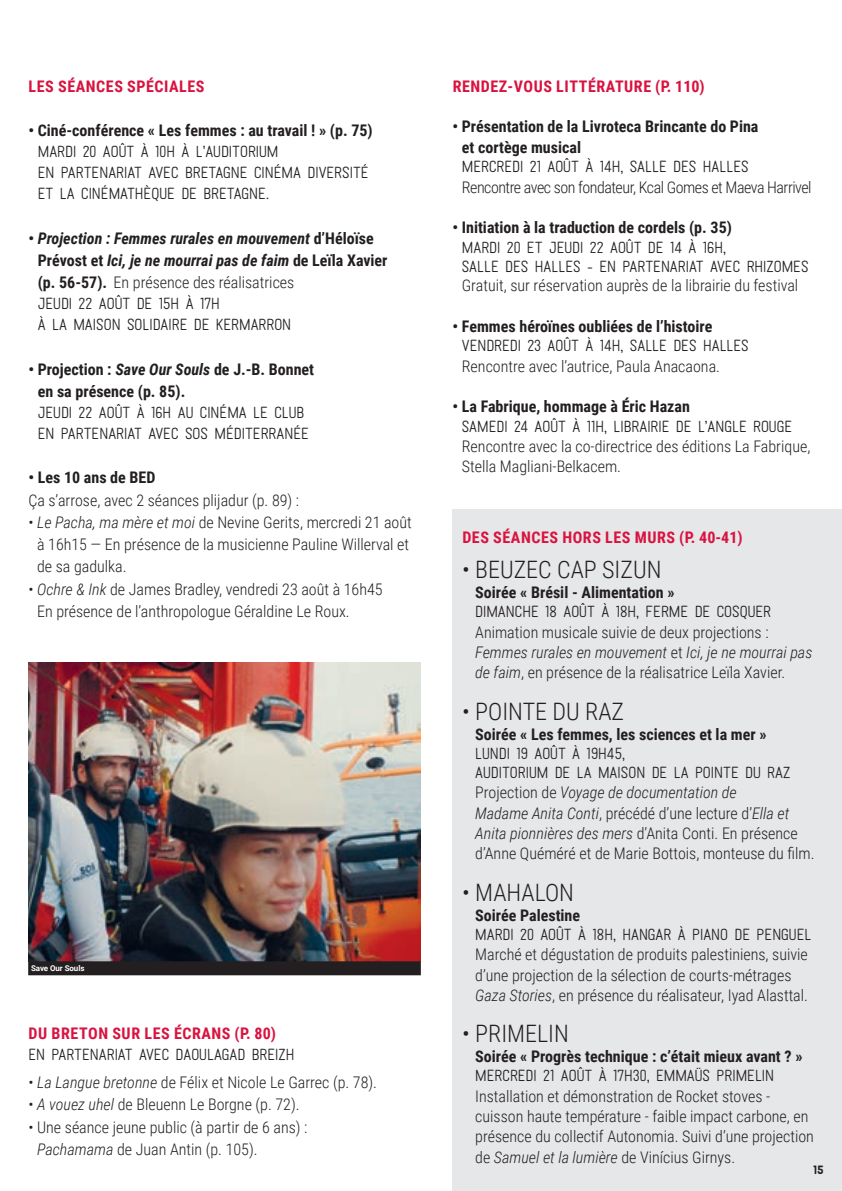
<style>
.page{position:relative;width:842px;height:1191px;background:#fff}
.page>*{position:absolute;margin:0;border:0;box-sizing:border-box;transform-origin:0 0}
.t1{font:300 24px "Roboto Condensed";color:#231f20}
.t2{font:300 16px/20px "Roboto Condensed";color:#231f20}
._24_Film_Réal{font:16px/21px "Harman Simple";color:#231f20}
.t3{font:italic 700 16px/21.6px "Roboto Condensed";color:#231f20}
.t4{font:700 16px/20px "Roboto Condensed";color:#231f20}
.t5{font:700 16px "Roboto Condensed";letter-spacing:.035em;color:#d9123f}
._02_Film{font:12px "Harman Sans";color:#231f20;scale:.95 1}
._2024_Credit{font:700 8px "Roboto";letter-spacing:-.01em;color:#fff}
.s1{font-family:"Roboto Condensed";font-weight:700}
.s2{font-style:normal}
.s3{font-weight:300;font-style:normal}
.s4{font-family:"Harman Simple";font-weight:400;font-style:normal}
.s5{font-family:"Roboto Condensed";font-weight:700;font-style:italic}
.s6{font-weight:700}
.s7{font-style:italic}
.s8{font-family:"Harman Simple";font-weight:400}
.s9{font-weight:300}
.s10{font-family:"Roboto Condensed";font-weight:300}
</style>
<div class="page">
<div style="left:452px;top:509px;width:390px;height:682px;background:#e6e7e9"></div>
<img style="left:28px;top:662px;width:392px;height:299px">
<div style="left:28px;top:961px;width:393px;height:14px;background:#231f20"></div>
<p class="t5" style="left:29px;top:75px;width:177px">LES SÉANCES SPÉCIALES</p>
<p class="_24_Film_Réal" style="left:38px;top:120px;width:336px;text-indent:-9px"><span class="s1">• Ciné-conférence « Les femmes : au travail ! » (p. 75)<br></span>MARDI 20 AOÛT À 10H À L’AUDITORIUM<br>EN PARTENARIAT AVEC BRETAGNE CINÉMA DIVERSITÉ ET LA CINÉMATHÈQUE DE BRETAGNE.</p>
<p class="t3" style="left:38px;top:226px;width:351px;text-indent:-9px"><span class="s2">•</span> Projection : Femmes rurales en mouvement <span class="s2">d’Héloïse Prévost et</span> Ici, je ne mourrai pas de faim <span class="s2">de Leïla Xavier (p. 56-57).</span> <span class="s3">En présence des réalisatrices<br></span><span class="s4">JEUDI 22 AOÛT DE 15H À 17H<br>À LA MAISON SOLIDAIRE DE KERMARRON</span></p>
<p class="_24_Film_Réal" style="left:38px;top:359px;width:278px;text-indent:-9px"><span class="s1">• Projection :</span> <span class="s5">Save Our Souls</span> <span class="s1">de J.-B. Bonnet en sa présence (p. 85).<br></span>JEUDI 22 AOÛT À 16H AU CINÉMA LE CLUB EN PARTENARIAT AVEC SOS MÉDITERRANÉE</p>
<p class="t2" style="left:28px;top:466px;width:272px;line-height:22.2px"><span class="s6">• Les 10 ans de BED<br></span>Ça s’arrose, avec 2 séances plijadur (p. 89) :</p>
<p class="t2" style="left:37px;top:510px;width:376px;line-height:22.2px;text-indent:-9px">• <span class="s7">Le Pacha, ma mère et moi</span> de Nevine Gerits, mercredi 21 août à 16h15 — En présence de la musicienne Pauline Willerval et de sa gadulka.</p>
<p class="t2" style="left:37px;top:577px;width:347px;line-height:22.2px;text-indent:-9px">• <span class="s7">Ochre &amp; Ink</span> de James Bradley, vendredi 23 août à 16h45<br>En présence de l’anthropologue Géraldine Le Roux.</p>
<p class="_2024_Credit" style="left:31px;top:962px;width:55px">Save Our Souls</p>
<p class="t5" style="left:29px;top:1022px;width:249px">DU BRETON SUR LES ÉCRANS (P. 80)</p>
<p class="_24_Film_Réal" style="left:28px;top:1044px;width:268px">EN PARTENARIAT AVEC DAOULAGAD BREIZH</p>
<p class="t2" style="left:28px;top:1071px;width:350px">• <span class="s7">La Langue bretonne</span> de Félix et Nicole Le Garrec (p. 78).</p>
<p class="t2" style="left:28px;top:1094px;width:273px">• <span class="s7">A vouez uhel</span> de Bleuenn Le Borgne (p. 72).</p>
<p class="t2" style="left:37px;top:1115px;width:272px;line-height:22.2px;text-indent:-9px">• Une séance jeune public (à partir de 6 ans) :<br><span class="s7">Pachamama</span> de Juan Antin (p. 105).</p>
<p class="t5" style="left:453px;top:75px;width:254px">RENDEZ-VOUS LITTÉRATURE (P. 110)</p>
<p class="t4" style="left:462px;top:116px;width:351px;text-indent:-9px">• Présentation de la Livroteca Brincante do Pina<br>et cortège musical<br><span class="s8">MERCREDI 21 AOÛT À 14H, SALLE DES HALLES </span><span class="s9">Rencontre avec son fondateur, Kcal Gomes et Maeva Harrivel</span></p>
<p class="_24_Film_Réal" style="left:462px;top:219px;width:348px;line-height:19.2px;text-indent:-9px"><span class="s1">• Initiation à la traduction de cordels (p. 35)<br></span>MARDI 20 ET JEUDI 22 AOÛT DE 14 À 16H,<br>SALLE DES HALLES - EN PARTENARIAT AVEC RHIZOMES <span class="s10">Gratuit, sur réservation auprès de la librairie du festival</span></p>
<p class="t2" style="left:462px;top:316px;width:289px;text-indent:-9px"><span class="s6">• Femmes héroïnes oubliées de l’histoire<br></span><span class="s8">VENDREDI 23 AOÛT À 14H, SALLE DES HALLES<br></span>Rencontre avec l’autrice, Paula Anacaona.</p>
<p class="t2" style="left:462px;top:396px;width:350px;text-indent:-9px"><span class="s6">• La Fabrique, hommage à Éric Hazan<br></span><span class="s8">SAMEDI 24 AOÛT À 11H, LIBRAIRIE DE L’ANGLE ROUGE </span>Rencontre avec la co-directrice des éditions La Fabrique, Stella Magliani-Belkacem.</p>
<p class="t5" style="left:462px;top:525px;width:282px">DES SÉANCES HORS LES MURS (P. 40-41)</p>
<p class="t1" style="left:462px;top:553px;width:201px">• BEUZEC CAP SIZUN</p>
<p class="t2" style="left:475px;top:582px;width:339px"><span class="s6">Soirée « Brésil - Alimentation »<br></span><span class="s8">DIMANCHE 18 AOÛT À 18H, FERME DE COSQUER </span>Animation musicale suivie de deux projections :<br><span class="s7">Femmes rurales en mouvement</span> et <span class="s7">Ici, je ne mourrai pas de faim</span>, en présence de la réalisatrice Leïla Xavier.</p>
<p class="t1" style="left:462px;top:694px;width:164px">• POINTE DU RAZ</p>
<p class="t2" style="left:475px;top:723px;width:341px"><span class="s6">Soirée « Les femmes, les sciences et la mer »<br></span><span class="s8">LUNDI 19 AOÛT À 19H45,<br>AUDITORIUM DE LA MAISON DE LA POINTE DU RAZ </span>Projection de <span class="s7">Voyage de documentation de<br>Madame Anita Conti</span>, précédé d’une lecture d’<span class="s7">Ella et Anita pionnières des mers</span> d’Anita Conti. En présence d’Anne Quéméré et de Marie Bottois, monteuse du film.</p>
<p class="t1" style="left:462px;top:875px;width:113px">• MAHALON</p>
<p class="t2" style="left:475px;top:904px;width:338px"><span class="s6">Soirée Palestine<br></span><span class="s8">MARDI 20 AOÛT À 18H, HANGAR À PIANO DE PENGUEL </span>Marché et dégustation de produits palestiniens, suivie d’une projection de la sélection de courts-métrages <span class="s7">Gaza Stories</span>, en présence du réalisateur, Iyad Alasttal.</p>
<p class="t1" style="left:462px;top:1016px;width:108px">• PRIMELIN</p>
<p class="t2" style="left:475px;top:1046px;width:340px"><span class="s6">Soirée « Progrès technique : c’était mieux avant ? » </span><span class="s8">MERCREDI 21 AOÛT À 17H30, EMMAÜS PRIMELIN </span>Installation et démonstration de Rocket stoves - cuisson haute température - faible impact carbone, en présence du collectif Autonomia. Suivi d’une projection de <span class="s7">Samuel et la lumière</span> de Vinícius Girnys.</p>
<p class="_02_Film" style="left:813px;top:1162px;width:12px">15</p>
</div>
